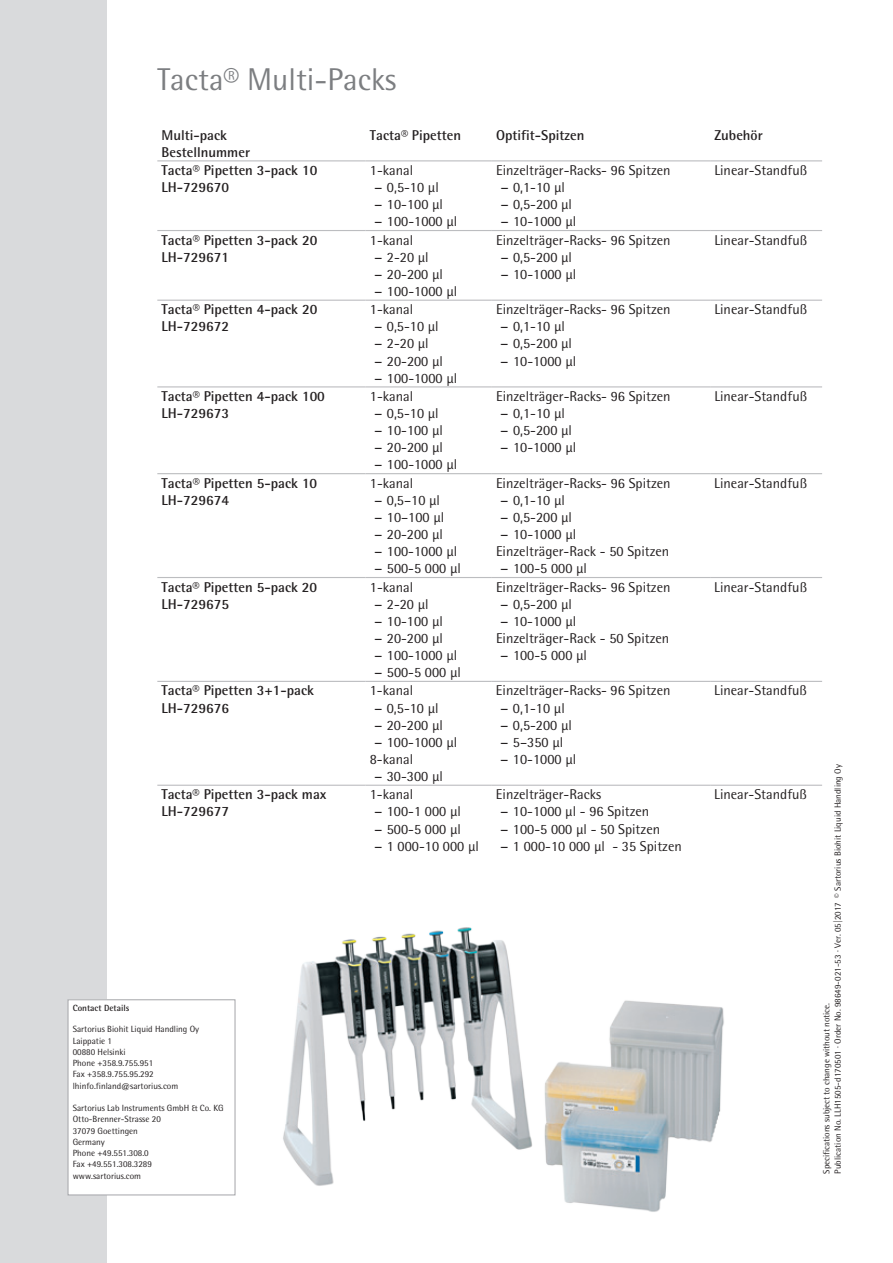
<style>
.page{position:relative;width:893px;height:1263px;background:#fff}
.page>*{position:absolute;margin:0;border:0;box-sizing:border-box;transform-origin:0 0}
.t1{font:31.5px "Sartorius Rotis Sans 2013";color:#7c7e81}
.t2{font:14.25px/17.1px "Sartorius Rotis Sans 2013";color:#231f20}
.t3{font:700 14.25px/17.1px "Sartorius Rotis Sans 2013";color:#231f20}
.t4{font:9px/11.2px "Sartorius Rotis Sans 2013";color:#231f20}
.t5{font:700 9px "Sartorius Rotis Sans 2013";color:#231f20}
.s1{font-weight:700}
</style>
<div class="page">
<div style="left:0;top:0;width:106px;height:1263px;background:#d9dadc"></div>
<img style="left:283px;top:927px;width:441px;height:285px">
<hr style="left:366px;top:300px;width:126px;height:1px;background:#bcbdc0">
<hr style="left:492px;top:300px;width:218px;height:1px;background:#bcbdc0">
<hr style="left:710px;top:300px;width:112px;height:1px;background:#bcbdc0">
<hr style="left:366px;top:386px;width:126px;height:1px;background:#bcbdc0">
<hr style="left:492px;top:386px;width:218px;height:1px;background:#bcbdc0">
<hr style="left:710px;top:386px;width:112px;height:1px;background:#bcbdc0">
<hr style="left:710px;top:577px;width:112px;height:1px;background:#bcbdc0">
<hr style="left:157px;top:230px;width:209px;height:1px;background:#bcbdc0">
<hr style="left:157px;top:300px;width:209px;height:1px;background:#bcbdc0">
<hr style="left:157px;top:386px;width:209px;height:1px;background:#bcbdc0">
<hr style="left:492px;top:230px;width:218px;height:1px;background:#bcbdc0">
<hr style="left:710px;top:230px;width:112px;height:1px;background:#bcbdc0">
<hr style="left:710px;top:473px;width:112px;height:1px;background:#bcbdc0">
<hr style="left:492px;top:785px;width:218px;height:1px;background:#bcbdc0">
<hr style="left:366px;top:473px;width:126px;height:1px;background:#bcbdc0">
<hr style="left:492px;top:473px;width:218px;height:1px;background:#bcbdc0">
<hr style="left:710px;top:681px;width:112px;height:1px;background:#bcbdc0">
<hr style="left:710px;top:785px;width:112px;height:1px;background:#bcbdc0">
<hr style="left:157px;top:473px;width:209px;height:1px;background:#bcbdc0">
<hr style="left:157px;top:577px;width:209px;height:1px;background:#bcbdc0">
<hr style="left:157px;top:160px;width:209px;height:1px;background:#bcbdc0">
<hr style="left:492px;top:160px;width:218px;height:1px;background:#bcbdc0">
<hr style="left:710px;top:160px;width:112px;height:1px;background:#bcbdc0">
<hr style="left:492px;top:681px;width:218px;height:1px;background:#bcbdc0">
<hr style="left:366px;top:160px;width:126px;height:1px;background:#bcbdc0">
<hr style="left:366px;top:230px;width:126px;height:1px;background:#bcbdc0">
<hr style="left:157px;top:681px;width:209px;height:1px;background:#bcbdc0">
<hr style="left:157px;top:785px;width:209px;height:1px;background:#bcbdc0">
<hr style="left:366px;top:577px;width:126px;height:1px;background:#bcbdc0">
<hr style="left:366px;top:681px;width:126px;height:1px;background:#bcbdc0">
<hr style="left:366px;top:785px;width:126px;height:1px;background:#bcbdc0">
<hr style="left:492px;top:577px;width:218px;height:1px;background:#bcbdc0">
<div style="left:68px;top:1000px;width:167px;height:195px;background:#fff"></div>
<div style="left:68px;top:999px;width:167px;height:196px;border:1px solid #a4a5a9"></div>
<h1 class="t1" style="left:157px;top:61px;width:240px">Tacta® Multi-Packs</h1>
<p class="t3" style="left:162px;top:126px;width:90px">Multi-pack<br>Bestellnummer</p>
<p class="t3" style="left:370px;top:126px;width:93px">Tacta® Pipetten</p>
<p class="t3" style="left:496px;top:126px;width:90px">Optifit-Spitzen</p>
<p class="t3" style="left:714px;top:126px;width:50px">Zubehör</p>
<p class="t3" style="left:162px;top:161px;width:157px">Tacta® Pipetten 3-pack 10<br>LH-729670</p>
<p class="t2" style="left:370px;top:161px;width:89px">1-kanal<br><span class="s1">−</span> 0,5-10 µl<br><span class="s1">−</span> 10-100 µl<br><span class="s1">−</span> 100-1000 µl</p>
<p class="t2" style="left:496px;top:161px;width:176px">Einzelträger-Racks- 96 Spitzen <span class="s1">−</span> 0,1-10 µl<br><span class="s1">−</span> 0,5-200 µl<br><span class="s1">−</span> 10-1000 µl</p>
<p class="t2" style="left:714px;top:161px;width:94px">Linear-Standfuß</p>
<p class="t3" style="left:162px;top:231px;width:157px">Tacta® Pipetten 3-pack 20<br>LH-729671</p>
<p class="t2" style="left:370px;top:231px;width:89px">1-kanal<br><span class="s1">−</span> 2-20 µl<br><span class="s1">−</span> 20-200 µl<br><span class="s1">−</span> 100-1000 µl</p>
<p class="t2" style="left:496px;top:231px;width:176px">Einzelträger-Racks- 96 Spitzen <span class="s1">−</span> 0,5-200 µl<br><span class="s1">−</span> 10-1000 µl</p>
<p class="t2" style="left:714px;top:231px;width:94px">Linear-Standfuß</p>
<p class="t3" style="left:162px;top:301px;width:157px">Tacta® Pipetten 4-pack 20<br>LH-729672</p>
<p class="t2" style="left:370px;top:301px;width:89px">1-kanal<br><span class="s1">−</span> 0,5-10 µl<br><span class="s1">−</span> 2-20 µl<br><span class="s1">−</span> 20-200 µl<br><span class="s1">−</span> 100-1000 µl</p>
<p class="t2" style="left:496px;top:301px;width:176px">Einzelträger-Racks- 96 Spitzen <span class="s1">−</span> 0,1-10 µl<br><span class="s1">−</span> 0,5-200 µl<br><span class="s1">−</span> 10-1000 µl</p>
<p class="t2" style="left:714px;top:301px;width:94px">Linear-Standfuß</p>
<p class="t3" style="left:162px;top:387px;width:165px">Tacta® Pipetten 4-pack 100<br>LH-729673</p>
<p class="t2" style="left:370px;top:387px;width:89px">1-kanal<br><span class="s1">−</span> 0,5-10 µl<br><span class="s1">−</span> 10-100 µl<br><span class="s1">−</span> 20-200 µl<br><span class="s1">−</span> 100-1000 µl</p>
<p class="t2" style="left:496px;top:387px;width:176px">Einzelträger-Racks- 96 Spitzen <span class="s1">−</span> 0,1-10 µl<br><span class="s1">−</span> 0,5-200 µl<br><span class="s1">−</span> 10-1000 µl</p>
<p class="t2" style="left:714px;top:387px;width:94px">Linear-Standfuß</p>
<p class="t3" style="left:162px;top:474px;width:157px">Tacta® Pipetten 5-pack 10<br>LH-729674</p>
<p class="t2" style="left:370px;top:474px;width:93px">1-kanal<br><span class="s1">−</span> 0,5–10 μl<br><span class="s1">−</span> 10–100 μl<br><span class="s1">−</span> 20-200 µl<br><span class="s1">−</span> 100-1000 µl <span class="s1">−</span> 500-5 000 µl</p>
<p class="t2" style="left:496px;top:474px;width:176px">Einzelträger-Racks- 96 Spitzen <span class="s1">−</span> 0,1-10 µl<br><span class="s1">−</span> 0,5-200 µl<br><span class="s1">−</span> 10-1000 µl<br>Einzelträger-Rack - 50 Spitzen <span class="s1">−</span> 100-5 000 µl</p>
<p class="t2" style="left:714px;top:474px;width:94px">Linear-Standfuß</p>
<p class="t3" style="left:161px;top:578px;width:157px">Tacta® Pipetten 5-pack 20<br>LH-729675</p>
<p class="t2" style="left:370px;top:578px;width:93px">1-kanal<br><span class="s1">−</span> 2-20 µl<br><span class="s1">−</span> 10-100 µl<br><span class="s1">−</span> 20-200 µl<br><span class="s1">−</span> 100-1000 µl <span class="s1">−</span> 500-5 000 µl</p>
<p class="t2" style="left:496px;top:578px;width:176px">Einzelträger-Racks- 96 Spitzen <span class="s1">−</span> 0,5-200 µl<br><span class="s1">−</span> 10-1000 µl<br>Einzelträger-Rack - 50 Spitzen <span class="s1">−</span> 100-5 000 µl</p>
<p class="t2" style="left:714px;top:578px;width:94px">Linear-Standfuß</p>
<p class="t3" style="left:161px;top:682px;width:154px">Tacta® Pipetten 3+1-pack<br>LH-729676</p>
<p class="t2" style="left:370px;top:682px;width:89px">1-kanal<br><span class="s1">−</span> 0,5-10 µl<br><span class="s1">−</span> 20-200 µl<br><span class="s1">−</span> 100-1000 µl<br>8-kanal<br><span class="s1">−</span> 30-300 µl</p>
<p class="t2" style="left:496px;top:682px;width:176px">Einzelträger-Racks- 96 Spitzen <span class="s1">−</span> 0,1-10 µl<br><span class="s1">−</span> 0,5-200 µl<br><span class="s1">−</span> 5–350 μl<br><span class="s1">−</span> 10-1000 µl</p>
<p class="t2" style="left:714px;top:682px;width:94px">Linear-Standfuß</p>
<p class="t3" style="left:161px;top:786px;width:167px">Tacta® Pipetten 3-pack max<br>LH-729677</p>
<p class="t2" style="left:370px;top:786px;width:111px">1-kanal<br><span class="s1">−</span> 100-1 000 µl<br><span class="s1">−</span> 500-5 000 µl<br><span class="s1">−</span> 1 000-10 000 µl</p>
<p class="t2" style="left:496px;top:786px;width:187px">Einzelträger-Racks<br><span class="s1">−</span> 10-1000 µl - 96 Spitzen<br><span class="s1">−</span> 100-5 000 µl - 50 Spitzen<br><span class="s1">−</span> 1 000-10 000 µl - 35 Spitzen</p>
<p class="t2" style="left:714px;top:786px;width:94px">Linear-Standfuß</p>
<p class="t5" style="left:73px;top:1002px;width:58px">Contact Details</p>
<p class="t4" style="left:73px;top:1024px;width:128px">Sartorius Biohit Liquid Handling Oy<br>Laippatie 1<br>00880 Helsinki<br>Phone +358.9.755.951<br>Fax +358.9.755.95.292 lhinfo.finland@sartorius.com</p>
<p class="t4" style="left:73px;top:1102px;width:152px">Sartorius Lab Instruments GmbH &amp; Co. KG<br>Otto-Brenner-Strasse 20<br>37079 Goettingen<br>Germany<br>Phone +49.551.308.0<br>Fax +49.551.308.3289<br>www.sartorius.com</p>
<p class="t4" style="left:821px;top:1174px;width:411px;rotate:-90deg">Specifications subject to change without notice.<br>Publication No. LLH1505-d170501 ∙ Order No. 98649-021-53 ∙ Ver. 05|2017 © Sartorius Biohit Liquid Handling Oy</p>
</div>
